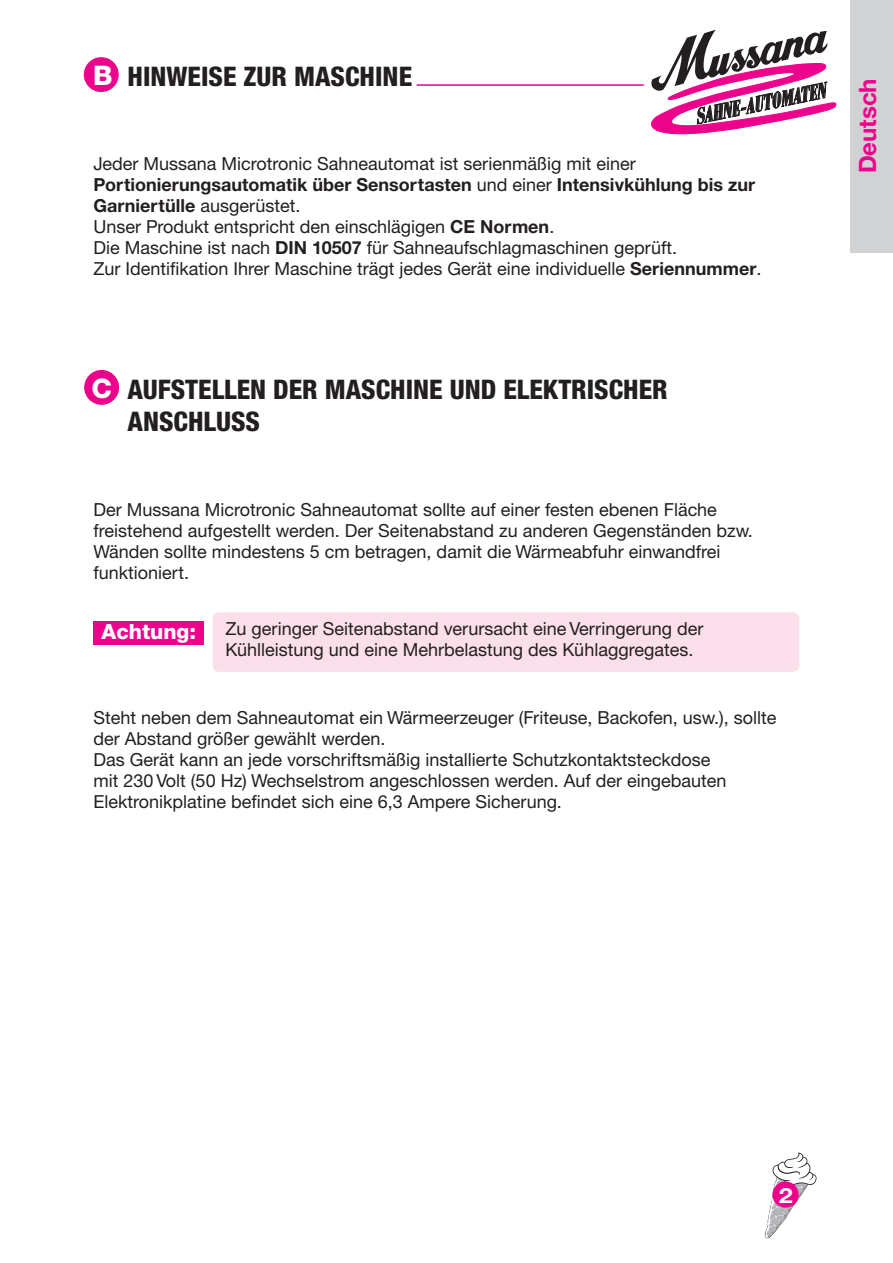
<style>
.page{position:relative;width:893px;height:1263px;background:#fff}
.page>*{position:absolute;margin:0;border:0;box-sizing:border-box;transform-origin:0 0}
.t1{font:800 condensed 27px/32.4px "Helvetica Neue";color:#231f20}
.t2{font:800 27px "Helvetica Neue CE";color:#fff}
.t3{font:700 24px "Helvetica Neue CE";color:#ed028c}
.t4{font:italic 900 condensed 21.45px "Bauer Bodoni";color:#231f20;scale:.76 1}
.t5{font:800 21px "Helvetica Neue CE";color:#fff}
.t6{font:700 21px "Helvetica Neue CE";color:#fff;scale:1.2 1}
.t7{font:18px/21px "Helvetica Neue CE";color:#231f20}
.s1{font-weight:700}
</style>
<div class="page">
<div style="left:85px;top:371px;width:33px;height:33px;background:#ed028c;border-radius:50%"></div>
<div style="left:84px;top:370px;width:35px;height:35px;border:2px solid #ed028c;border-radius:50%"></div>
<div style="left:85px;top:58px;width:33px;height:33px;background:#ed028c;border-radius:50%"></div>
<div style="left:84px;top:57px;width:35px;height:35px;border:2px solid #ed028c;border-radius:50%"></div>
<div style="left:213px;top:612px;width:586px;height:60px;background:#fbdfeb;border-radius:7px"></div>
<svg style="left:764px;top:1152px;width:52px;height:86px"></svg>
<div style="left:773px;top:1182px;width:25px;height:25px;background:#ed028c;border-radius:50%"></div>
<div style="left:772px;top:1181px;width:27px;height:27px;border:2px solid #ed028c;border-radius:50%"></div>
<div style="left:94px;top:621px;width:110px;height:23px;background:#ed028c"></div>
<hr style="left:417px;top:84px;width:227px;height:2px;background:#ed028c">
<svg style="left:651px;top:30px;width:185px;height:104px"></svg>
<div style="left:850px;top:0;width:43px;height:253px;background:#d1d2d4"></div>
<h1 class="t2" style="left:93px;top:59px;width:21px">B</h1>
<h1 class="t1" style="left:128px;top:59px;width:286px">HINWEISE ZUR MASCHINE</h1>
<p class="t4" style="left:693px;top:105px;width:175px;rotate:-12deg">SAHNE-AUTOMATEN</p>
<h2 class="t3" style="left:853px;top:173px;width:96px;rotate:-90deg">Deutsch</h2>
<p class="t7" style="left:94px;top:154px;width:669px">Jeder Mussana Microtronic Sahneautomat ist serienmäßig mit einer <span class="s1">Portionierungsautomatik über Sensortasten</span> und einer <span class="s1">Intensiv kühlung bis zur Garniertülle</span> ausgerü stet.<br>Unser Produkt entspricht den einschlägigen <span class="s1">CE Normen</span>.<br>Die Maschine ist nach <span class="s1">DIN 10507</span> für Sahneaufschlagmaschinen geprüft.<br>Zur Identifikation Ihrer Maschine trägt jedes Gerät eine individuelle <span class="s1">Seriennummer</span>.</p>
<h1 class="t2" style="left:91px;top:371px;width:22px">C</h1>
<h1 class="t1" style="left:128px;top:372px;width:542px">AUFSTELLEN DER MASCHINE UND ELEKTRISCHER<br>ANSCHLUSS</h1>
<p class="t7" style="left:94px;top:499px;width:661px">Der Mussana Microtronic Sahneautomat sollte auf einer festen ebenen Fläche freistehend aufgestellt werden. Der Seitenabstand zu anderen Gegenständen bzw.<br>Wänden sollte mindestens 5 cm betragen, damit die Wärmeabfuhr einwandfrei funktioniert.</p>
<p class="t5" style="left:102px;top:619px;width:96px">Achtung:</p>
<p class="t7" style="left:225px;top:618px;width:479px">Zu geringer Seitenabstand verursacht eine Verringerung der<br>Kühlleistung und eine Mehrbelastung des Kühlag gre gates.</p>
<p class="t7" style="left:94px;top:707px;width:684px">Steht neben dem Sahneautomat ein Wärmeerzeuger (Friteuse, Back ofen, usw.), sollte der Abstand größer gewählt werden.<br>Das Gerät kann an jede vorschriftsmäßig installierte Schutzkontakt steckdose<br>mit 230 Volt (50 Hz) Wechselstrom angeschlossen werden. Auf der eingebauten Elektronikplatine befindet sich eine 6,3 Ampere Sicherung.</p>
<p class="t6" style="left:779px;top:1183px;width:13px">2</p>
</div>
